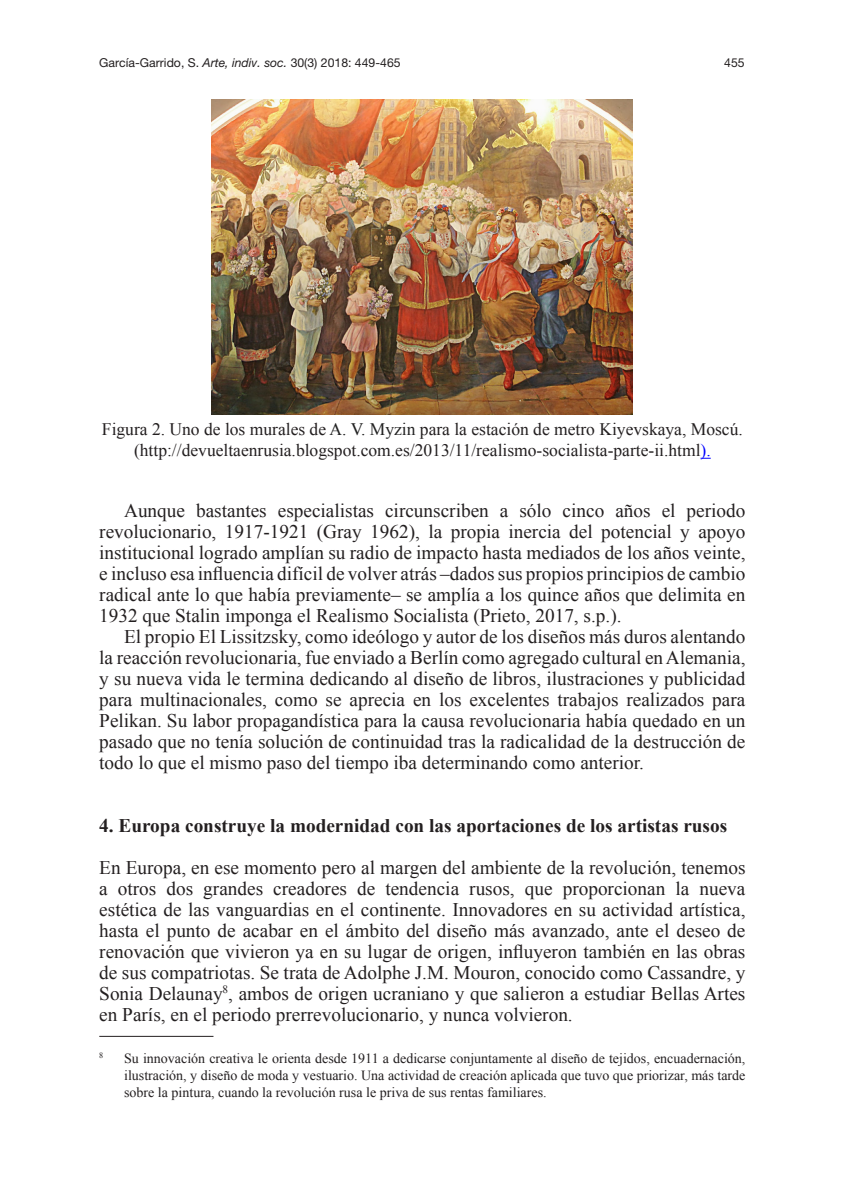
<style>
.page{position:relative;width:844px;height:1191px;background:#fff}
.page>*{position:absolute;margin:0;border:0;box-sizing:border-box;transform-origin:0 0}
.Normal__Web{font:19.25px/21px "Times New Roman";color:#231f20;text-align:justify}
.t1{font:700 19.25px "Times New Roman";color:#231f20}
.Pie_de_figuras{font:17.5px/21px "Times New Roman";color:#231f20;text-align:center}
.t2{font:14px/16.8px "Times New Roman";color:#231f20;text-align:justify}
.t3{font:12.25px "Helvetica Neue LT Pro";color:#231f20}
.t4{font:8.22px "Times New Roman";color:#231f20}
.s1{font-style:italic}
.s2{color:#222}
.s3{color:#00f}
</style>
<div class="page">
<hr style="left:99px;top:1036px;width:114px;height:1px;background:#231f20">
<img style="left:211px;top:99px;width:421px;height:316px">
<p class="t3" style="left:99px;top:55px;width:303px">García-Garrido, S. <span class="s1">Arte, indiv. soc.</span> 30(3) 2018: 449-465</p>
<p class="t3" style="left:724px;top:55px;width:22px">455</p>
<p class="Pie_de_figuras" style="left:102px;top:418px;width:642px">Figura 2. Uno de los murales de <span class="s2">A. V. Myzin</span> para la estación de metro Kiyevskaya, Moscú. (http://devueltaenrusia.blogspot.com.es/2013/11/realismo-socialista-parte-ii.html<span class="s3">).</span></p>
<p class="Normal__Web" style="left:99px;top:499px;width:647px;text-indent:25px">Aunque bastantes especialistas circunscriben a sólo cinco años el periodo revolucionario, 1917-1921 (Gray 1962), la propia inercia del potencial y apoyo institucional logrado amplían su radio de impacto hasta mediados de los años veinte, e incluso esa influencia difícil de volver atrás –dados sus propios principios de cambio radical ante lo que había previamente– se amplía a los quince años que delimita en 1932 que Stalin imponga el Realismo Socialista (Prieto, 2017, s.p.).</p>
<p class="Normal__Web" style="left:99px;top:625px;width:647px;text-indent:25px">El propio El Lissitzsky, como ideólogo y autor de los diseños más duros alentando la reacción revolucionaria, fue enviado a Berlín como agregado cultural en Alemania, y su nueva vida le termina dedicando al diseño de libros, ilustraciones y publicidad para multinacionales, como se aprecia en los excelentes trabajos realizados para Pelikan. Su labor propagandística para la causa revolucionaria había quedado en un pasado que no tenía solución de continuidad tras la radicalidad de la destrucción de todo lo que el mismo paso del tiempo iba determinando como anterior.</p>
<p class="t1" style="left:99px;top:811px;width:629px">4. Europa construye la modernidad con las aportaciones de los artistas rusos</p>
<p class="Normal__Web" style="left:99px;top:856px;width:647px">En Europa, en ese momento pero al margen del ambiente de la revolución, tenemos a otros dos grandes creadores de tendencia rusos, que proporcionan la nueva estética de las vanguardias en el continente. Innovadores en su actividad artística, hasta el punto de acabar en el ámbito del diseño más avanzado, ante el deseo de renovación que vivieron ya en su lugar de origen, influyeron también en las obras de sus compatriotas. Se trata de Adolphe J.M. Mouron, conocido como Cassandre, y Sonia Delaunay<sup>8</sup>, ambos de origen ucraniano y que salieron a estudiar Bellas Artes en París, en el periodo prerrevolucionario, y nunca volvieron.</p>
<p class="t4" style="left:99px;top:1049px;width:6px">8</p>
<p class="t2" style="left:124px;top:1049px;width:622px">Su innovación creativa le orienta desde 1911 a dedicarse conjuntamente al diseño de tejidos, encuadernación, ilustración, y diseño de moda y vestuario. Una actividad de creación aplicada que tuvo que priorizar, más tarde sobre la pintura, cuando la revolución rusa le priva de sus rentas familiares.</p>
</div>
